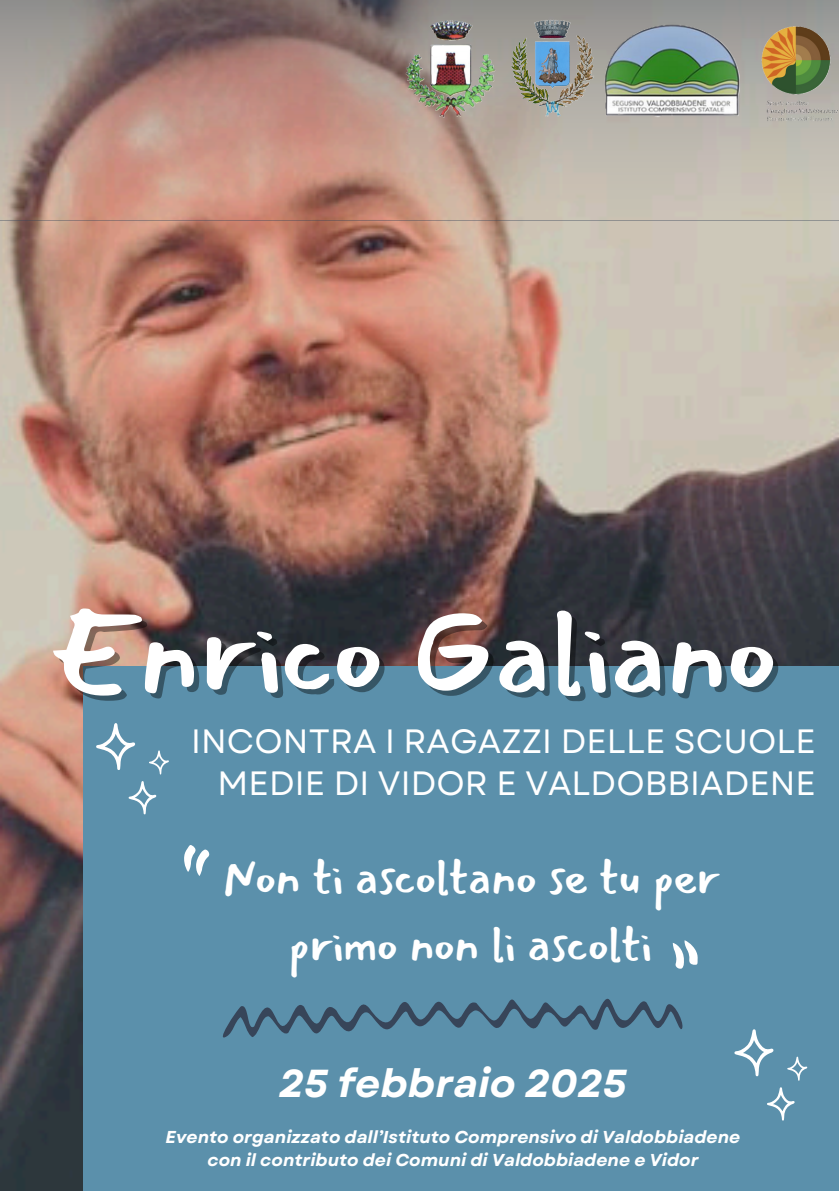
<style>
.page{position:relative;width:839px;height:1191px;background:#fff}
.page>*{position:absolute;margin:0;border:0;box-sizing:border-box;transform-origin:0 0}
.t1{font:117.4px "Mansalva";color:#fff}
.t2{font:81.6px "Mansalva";color:#fff}
.t3{font:48px/67px "Mansalva";color:#fff;text-align:center}
.t4{font:italic 700 39px "Garet";color:#fff}
.t5{font:33.6px/42px "Garet";letter-spacing:.005em;color:#fff;text-align:right}
.t6{font:italic 700 17.2px/22.8px "Garet";color:#fff;text-align:center}
</style>
<div class="page">
<img style="left:0;top:221px;width:838px;height:970px">
<div style="left:84px;top:667px;width:754px;height:524px;background:#5b90ab"></div>
<svg style="left:734px;top:1029px;width:39px;height:47px"></svg>
<svg style="left:767px;top:1087px;width:27px;height:34px"></svg>
<svg style="left:787px;top:1057px;width:20px;height:24px"></svg>
<svg style="left:96px;top:723px;width:39px;height:47px"></svg>
<svg style="left:128px;top:781px;width:28px;height:33px"></svg>
<svg style="left:149px;top:750px;width:20px;height:24px"></svg>
<svg style="left:0;top:0;width:838px;height:221px;background:#b0948a"></svg>
<img style="left:503px;top:13px;width:98px;height:111px">
<img style="left:761px;top:18px;width:77px;height:79px">
<img style="left:762px;top:99px;width:76px;height:36px">
<img style="left:595px;top:17px;width:155px;height:102px">
<img style="left:399px;top:18px;width:100px;height:101px">
<svg style="left:431px;top:73px;width:5px;height:11px"></svg>
<svg style="left:431px;top:45px;width:39px;height:12px"></svg>
<svg style="left:223px;top:998px;width:460px;height:40px"></svg>
<p class="t1" style="left:47px;top:588px;width:730px">Enrico Galiano</p>
<p class="t5" style="left:191px;top:720px;width:626px">INCONTRA I RAGAZZI DELLE SCUOLE<br>MEDIE DI VIDOR E VALDOBBIADENE</p>
<h1 class="t2" style="left:180px;top:832px;width:29px">“</h1>
<p class="t3" style="left:221px;top:844px;width:499px">Non ti ascoltano se tu per primo non li ascolti</p>
<p class="t4" style="left:279px;top:1055px;width:349px">25 febbraio 2025</p>
<h4 class="t6" style="left:166px;top:1126px;width:576px">Evento organizzato dall’Istituto Comprensivo di Valdobbiadene con il contributo dei Comuni di Valdobbiadene e Vidor</h4>
</div>
